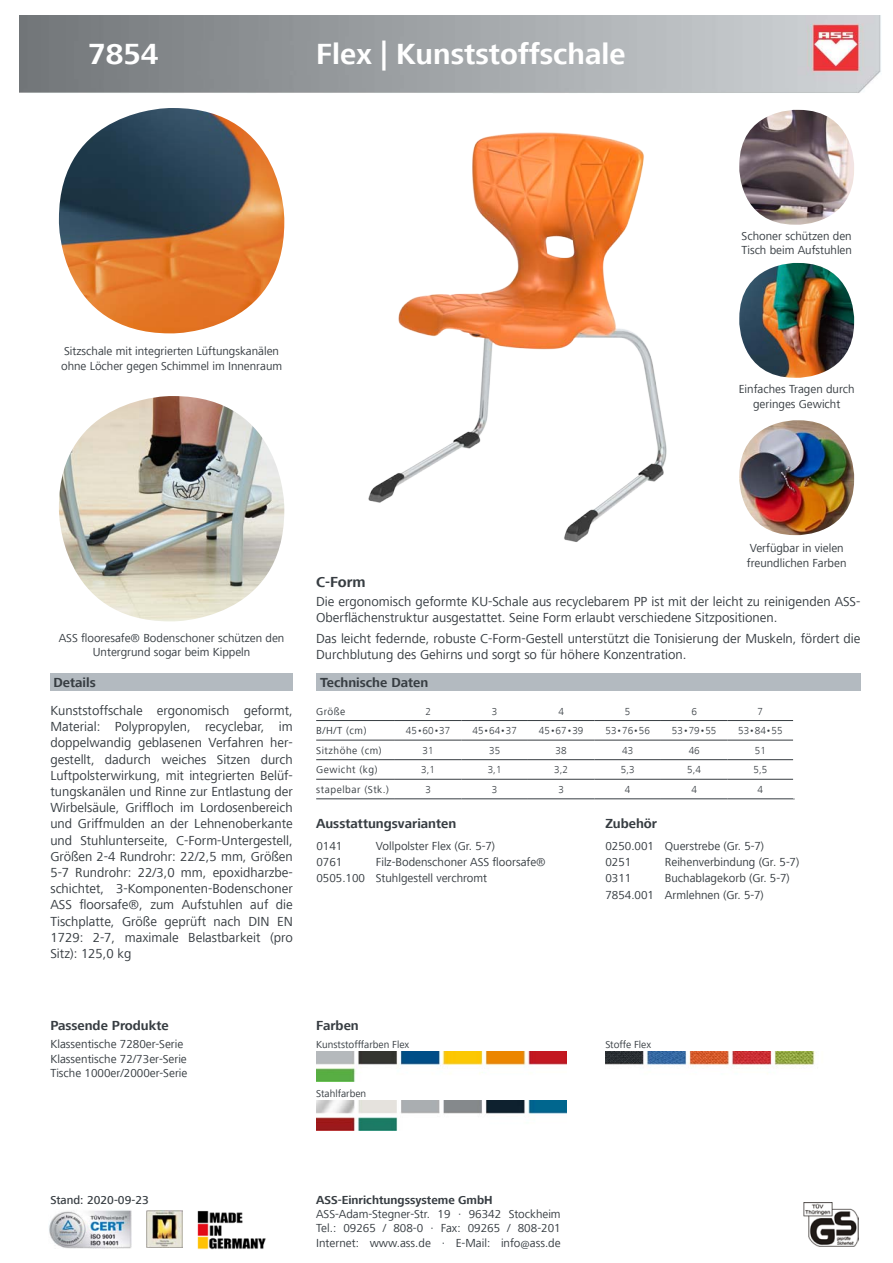
<style>
.page{position:relative;width:893px;height:1263px;background:#fff}
.page>*{position:absolute;margin:0;border:0;box-sizing:border-box;transform-origin:0 0}
.t1{font:700 30px "Frutiger Next LT";color:#fff}
.t2{font:700 15px "Frutiger Next LT";color:#373d42}
.t3{font:13.5px/16.2px "Frutiger Next LT";color:#373d42}
.t4{font:700 13.5px "Frutiger Next LT";color:#373d42}
.t5{font:12px/14.4px "Frutiger Next LT";color:#373d42}
.t6{font:700 12px "Frutiger Next LT";color:#373d42}
.t7{font:500 12px "Frutiger Next LT";color:#373d42}
.t8{font:300 10.5px "Frutiger Next LT";color:#373d42}
.t9{font:10.5px "Frutiger Next LT";color:#373d42}
.t10{font:10.5px "Frutiger Next LT";letter-spacing:.05em;color:#373d42}
</style>
<div class="page">
<img style="left:20px;top:16px;width:861px;height:77px">
<div style="left:50px;top:673px;width:243px;height:17px;background:#b3bac0"></div>
<img style="left:59px;top:396px;width:225px;height:225px">
<img style="left:368px;top:132px;width:299px;height:410px">
<img style="left:59px;top:108px;width:225px;height:225px">
<img style="left:739px;top:110px;width:115px;height:115px">
<img style="left:739px;top:263px;width:115px;height:115px">
<img style="left:739px;top:420px;width:115px;height:115px">
<img style="left:49px;top:1210px;width:82px;height:39px">
<hr style="left:316px;top:720px;width:79px;height:1px;background:#373d42">
<hr style="left:316px;top:740px;width:79px;height:1px;background:#373d42">
<hr style="left:316px;top:759px;width:79px;height:1px;background:#373d42">
<hr style="left:316px;top:779px;width:79px;height:1px;background:#373d42">
<hr style="left:316px;top:798px;width:79px;height:1px;background:#373d42">
<hr style="left:395px;top:720px;width:66px;height:1px;background:#373d42">
<hr style="left:395px;top:740px;width:66px;height:1px;background:#373d42">
<hr style="left:395px;top:759px;width:66px;height:1px;background:#373d42">
<hr style="left:395px;top:779px;width:66px;height:1px;background:#373d42">
<hr style="left:395px;top:798px;width:66px;height:1px;background:#373d42">
<hr style="left:461px;top:720px;width:67px;height:1px;background:#373d42">
<hr style="left:461px;top:740px;width:67px;height:1px;background:#373d42">
<hr style="left:461px;top:759px;width:67px;height:1px;background:#373d42">
<hr style="left:461px;top:779px;width:67px;height:1px;background:#373d42">
<hr style="left:461px;top:798px;width:67px;height:1px;background:#373d42">
<hr style="left:528px;top:720px;width:66px;height:1px;background:#373d42">
<hr style="left:528px;top:740px;width:66px;height:1px;background:#373d42">
<hr style="left:528px;top:759px;width:66px;height:1px;background:#373d42">
<hr style="left:528px;top:779px;width:66px;height:1px;background:#373d42">
<hr style="left:528px;top:798px;width:66px;height:1px;background:#373d42">
<hr style="left:594px;top:720px;width:67px;height:1px;background:#373d42">
<hr style="left:594px;top:740px;width:67px;height:1px;background:#373d42">
<hr style="left:594px;top:759px;width:67px;height:1px;background:#373d42">
<hr style="left:594px;top:779px;width:67px;height:1px;background:#373d42">
<hr style="left:594px;top:798px;width:67px;height:1px;background:#373d42">
<hr style="left:661px;top:720px;width:66px;height:1px;background:#373d42">
<hr style="left:661px;top:740px;width:66px;height:1px;background:#373d42">
<hr style="left:661px;top:759px;width:66px;height:1px;background:#373d42">
<hr style="left:661px;top:779px;width:66px;height:1px;background:#373d42">
<hr style="left:661px;top:798px;width:66px;height:1px;background:#373d42">
<hr style="left:727px;top:720px;width:66px;height:1px;background:#373d42">
<hr style="left:727px;top:740px;width:66px;height:1px;background:#373d42">
<hr style="left:727px;top:759px;width:66px;height:1px;background:#373d42">
<hr style="left:727px;top:779px;width:66px;height:1px;background:#373d42">
<hr style="left:727px;top:798px;width:68px;height:1px;background:#373d42">
<hr style="left:793px;top:779px;width:2px;height:20px;background:#fff">
<div style="left:316px;top:673px;width:544px;height:17px;background:#b3bac0"></div>
<img style="left:803px;top:1202px;width:56px;height:44px">
<img style="left:317px;top:1052px;width:250px;height:29px">
<img style="left:317px;top:1101px;width:250px;height:29px">
<img style="left:606px;top:1052px;width:209px;height:22px">
<img style="left:146px;top:1210px;width:36px;height:38px">
<img style="left:197px;top:1211px;width:69px;height:39px">
<h1 class="t1" style="left:88px;top:38px;width:72px">7854</h1>
<h1 class="t1" style="left:316px;top:38px;width:311px">Flex | Kunststoffschale</h1>
<p class="t5" style="left:61px;top:344px;width:223px">Sitzschale mit integrierten Lüftungskanälen ohne Löcher gegen Schimmel im Innenraum</p>
<p class="t2" style="left:316px;top:573px;width:51px">C-Form</p>
<p class="t5" style="left:741px;top:229px;width:112px">Schoner schützen den<br>Tisch beim Aufstuhlen</p>
<p class="t5" style="left:739px;top:382px;width:117px;text-align:center">Einfaches Tragen durch geringes Gewicht</p>
<p class="t5" style="left:747px;top:541px;width:101px">Verfügbar in vielen freundlichen Farben</p>
<p class="t5" style="left:59px;top:631px;width:227px;text-align:center">ASS flooresafe® Bodenschoner schützen den<br>Untergrund sogar beim Kippeln</p>
<p class="t4" style="left:53px;top:675px;width:44px">Details</p>
<p class="t3" style="left:50px;top:702px;width:244px;text-align:justify">Kunststoffschale ergonomisch geformt, Material: Polypropylen, recyclebar, im doppelwandig geblasenen Verfahren her&shy;gestellt, dadurch weiches Sitzen durch Luftpolsterwirkung, mit integrierten Belüf&shy;tungskanälen und Rinne zur Entlastung der Wirbelsäule, Griffloch im Lordosenbereich und Griffmulden an der Lehnenoberkante und Stuhlunterseite, C-Form-Untergestell, Größen 2-4 Rundrohr: 22/2,5 mm, Größen 5-7 Rundrohr: 22/3,0 mm, epoxidharzbe&shy;schichtet, 3-Komponenten-Bodenschoner ASS floorsafe®, zum Aufstuhlen auf die Tischplatte, Größe geprüft nach DIN EN 1729: 2-7, maximale Belastbarkeit (pro Sitz): 125,0 kg</p>
<p class="t3" style="left:316px;top:593px;width:546px">Die ergonomisch geformte KU-Schale aus recyclebarem PP ist mit der leicht zu reinigenden ASS-<br>Oberflächenstruktur ausgestattet. Seine Form erlaubt verschiedene Sitzpositionen.</p>
<p class="t3" style="left:316px;top:630px;width:546px">Das leicht federnde, robuste C-Form-Gestell unterstützt die Tonisierung der Muskeln, fördert die<br>Durchblutung des Gehirns und sorgt so für höhere Konzentration.</p>
<p class="t4" style="left:320px;top:675px;width:110px">Technische Daten</p>
<p class="t9" style="left:316px;top:705px;width:31px">Größe</p>
<p class="t8" style="left:425px;top:705px;width:7px">2</p>
<p class="t8" style="left:492px;top:705px;width:7px">3</p>
<p class="t8" style="left:558px;top:705px;width:7px">4</p>
<p class="t8" style="left:625px;top:705px;width:7px">5</p>
<p class="t8" style="left:691px;top:705px;width:7px">6</p>
<p class="t8" style="left:758px;top:705px;width:7px">7</p>
<p class="t9" style="left:316px;top:725px;width:52px">B/H/T (cm)</p>
<p class="t8" style="left:406px;top:725px;width:46px">45•60•37</p>
<p class="t8" style="left:472px;top:725px;width:46px">45•64•37</p>
<p class="t8" style="left:539px;top:725px;width:46px">45•67•39</p>
<p class="t8" style="left:605px;top:725px;width:46px">53•76•56</p>
<p class="t8" style="left:672px;top:725px;width:46px">53•79•55</p>
<p class="t8" style="left:738px;top:725px;width:46px">53•84•55</p>
<p class="t10" style="left:316px;top:744px;width:67px">Sitzhöhe (cm)</p>
<p class="t8" style="left:423px;top:744px;width:13px">31</p>
<p class="t8" style="left:489px;top:744px;width:13px">35</p>
<p class="t8" style="left:556px;top:744px;width:13px">38</p>
<p class="t8" style="left:622px;top:744px;width:13px">43</p>
<p class="t8" style="left:689px;top:744px;width:13px">46</p>
<p class="t8" style="left:755px;top:744px;width:13px">51</p>
<p class="t10" style="left:316px;top:764px;width:63px">Gewicht (kg)</p>
<p class="t8" style="left:421px;top:764px;width:15px">3,1</p>
<p class="t8" style="left:488px;top:764px;width:15px">3,1</p>
<p class="t8" style="left:554px;top:764px;width:15px">3,2</p>
<p class="t8" style="left:621px;top:764px;width:15px">5,3</p>
<p class="t8" style="left:687px;top:764px;width:15px">5,4</p>
<p class="t8" style="left:753px;top:764px;width:15px">5,5</p>
<p class="t10" style="left:316px;top:783px;width:74px">stapelbar (Stk.)</p>
<p class="t8" style="left:425px;top:783px;width:7px">3</p>
<p class="t8" style="left:492px;top:783px;width:7px">3</p>
<p class="t8" style="left:558px;top:783px;width:7px">3</p>
<p class="t8" style="left:625px;top:783px;width:7px">4</p>
<p class="t8" style="left:691px;top:783px;width:7px">4</p>
<p class="t8" style="left:758px;top:783px;width:7px">4</p>
<p class="t4" style="left:316px;top:815px;width:142px">Ausstattungsvarianten</p>
<p class="t4" style="left:605px;top:815px;width:53px">Zubehör</p>
<p class="t5" style="left:316px;top:839px;width:28px">0141</p>
<p class="t5" style="left:376px;top:839px;width:121px">Vollpolster Flex (Gr. 5-7)</p>
<p class="t5" style="left:316px;top:855px;width:28px">0761</p>
<p class="t5" style="left:316px;top:854px;width:231px;line-height:16.2px;text-indent:60px">Filz-Bodenschoner ASS floorsafe®<br>0505.100 Stuhlgestell verchromt</p>
<p class="t5" style="left:605px;top:838px;width:160px;line-height:16.2px">0250.001 Querstrebe (Gr. 5-7)<br>0251</p>
<p class="t5" style="left:665px;top:855px;width:136px">Reihenverbindung (Gr. 5-7)</p>
<p class="t5" style="left:605px;top:870px;width:186px;line-height:16.2px;text-indent:60px">Buchablagekorb (Gr. 5-7)<br>7854.001 Armlehnen (Gr. 5-7)</p>
<p class="t5" style="left:605px;top:871px;width:28px">0311</p>
<p class="t4" style="left:50px;top:1017px;width:120px">Passende Produkte</p>
<p class="t4" style="left:316px;top:1017px;width:44px">Farben</p>
<p class="t5" style="left:50px;top:1037px;width:139px">Klassentische 7280er-Serie<br>Klassentische 72/73er-Serie<br>Tische 1000er/2000er-Serie</p>
<p class="t9" style="left:316px;top:1088px;width:51px">Stahlfarben</p>
<p class="t9" style="left:316px;top:1039px;width:95px">Kunststofffarben Flex</p>
<p class="t7" style="left:50px;top:1193px;width:100px">Stand: 2020-09-23</p>
<p class="t6" style="left:316px;top:1193px;width:178px">ASS-Einrichtungssysteme GmbH</p>
<p class="t5" style="left:316px;top:1207px;width:246px;text-align:justify">ASS-Adam-Stegner-Str. 19 · 96342 Stockheim Tel.: 09265 / 808-0 · Fax: 09265 / 808-201<br>Internet: www.ass.de · E-Mail: info@ass.de</p>
<p class="t9" style="left:605px;top:1039px;width:47px">Stoffe Flex</p>
</div>
